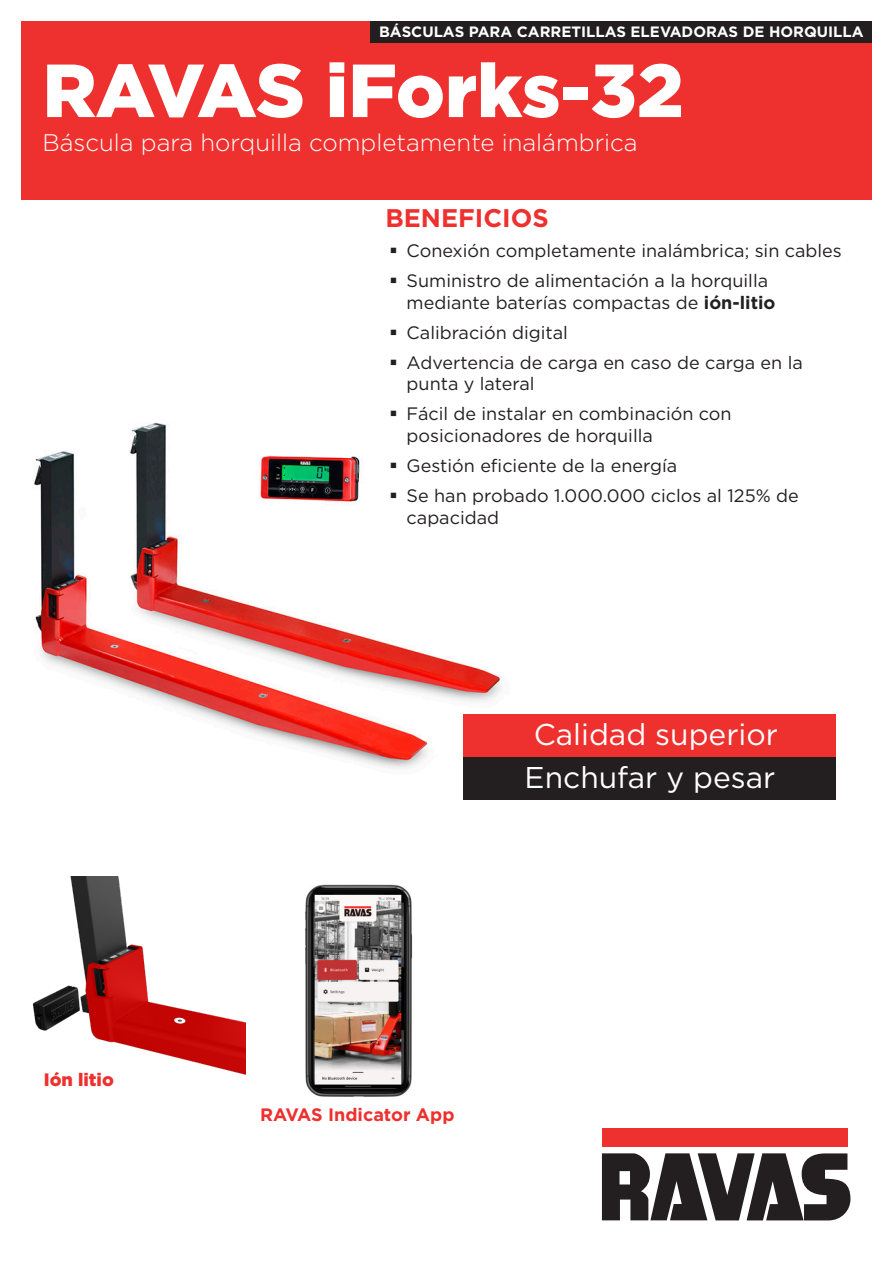
<style>
.page{position:relative;width:893px;height:1263px;background:#fff}
.page>*{position:absolute;margin:0;border:0;box-sizing:border-box;transform-origin:0 0}
.t1{font:900 75px "Gotham";letter-spacing:-.01em;color:#fff}
.t2{font:30px "Gotham";color:#fff}
.t3{font:700 25.5px "Gotham";color:#ee302e}
.t4{font:300 24px "Gotham";color:#fff}
.t5{font:18px/21.6px "Gotham";color:#231f20}
.t6{font:700 18px "Gotham";color:#ee302e}
.t7{font:900 18px "Gotham";color:#ee302e}
.t8{font:700 15px "Gotham";color:#fff}
.s1{font-weight:700}
</style>
<div class="page">
<img style="left:34px;top:422px;width:476px;height:378px">
<div style="left:21px;top:21px;width:851px;height:179px;background:#ee312f"></div>
<div style="left:463px;top:714px;width:373px;height:43px;background:#ee302e"></div>
<div style="left:463px;top:757px;width:373px;height:42px;background:#231f20"></div>
<div style="left:602px;top:1128px;width:245px;height:19px;background:#ee312f"></div>
<svg style="left:602px;top:1153px;width:248px;height:67px"></svg>
<div style="left:371px;top:21px;width:501px;height:22px;background:#231f20"></div>
<img style="left:32px;top:876px;width:214px;height:199px">
<img style="left:305px;top:884px;width:108px;height:212px">
<svg style="left:391px;top:463px;width:5px;height:5px"></svg>
<svg style="left:391px;top:493px;width:5px;height:5px"></svg>
<p class="t8" style="left:379px;top:22px;width:486px">BÁSCULAS PARA CARRETILLAS ELEVADORAS DE HORQUILLA</p>
<p class="t1" style="left:43px;top:39px;width:643px">RAVAS iForks-32</p>
<p class="t4" style="left:43px;top:127px;width:597px">Báscula para horquilla completamente inalámbrica</p>
<p class="t3" style="left:385px;top:201px;width:165px">BENEFICIOS</p>
<p class="t5" style="left:407px;top:239px;width:437px">Conexión completamente inalámbrica; sin cables</p>
<p class="t5" style="left:407px;top:269px;width:370px">Suministro de alimentación a la horquilla mediante baterías compactas de <span class="s1">ión-litio</span></p>
<p class="t5" style="left:407px;top:321px;width:163px">Calibración digital</p>
<p class="t5" style="left:407px;top:351px;width:398px">Advertencia de carga en caso de carga en la punta y lateral</p>
<p class="t5" style="left:407px;top:403px;width:327px">Fácil de instalar en combinación con posicionadores de horquilla</p>
<p class="t5" style="left:407px;top:455px;width:272px">Gestión eficiente de la energía</p>
<p class="t5" style="left:407px;top:485px;width:394px">Se han probado 1.000.000 ciclos al 125% de capacidad</p>
<p class="t7" style="left:44px;top:1067px;width:71px">Ión litio</p>
<p class="t2" style="left:534px;top:716px;width:246px">Calidad superior</p>
<p class="t2" style="left:525px;top:758px;width:252px">Enchufar y pesar</p>
<p class="t6" style="left:260px;top:1102px;width:196px">RAVAS Indicator App</p>
</div>
